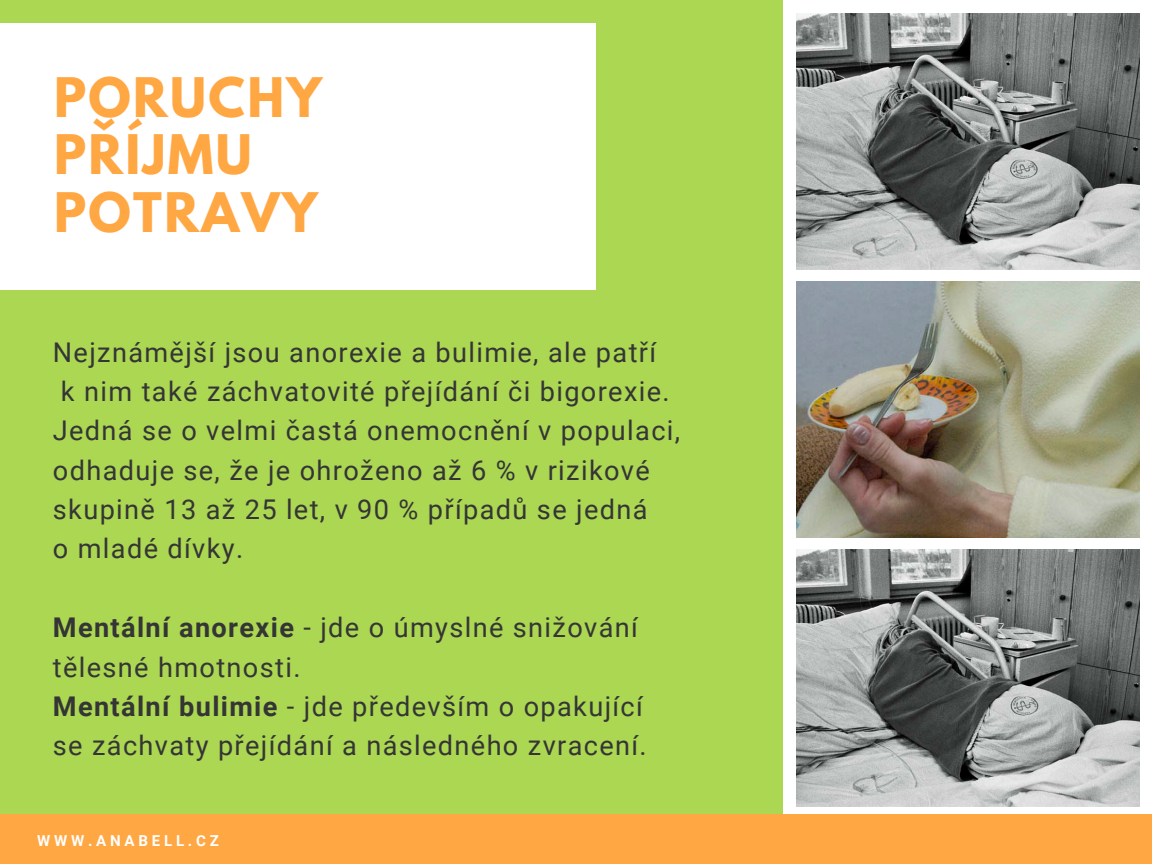
<style>
.page{position:relative;width:1152px;height:864px;background:#fff}
.page>*{position:absolute;margin:0;border:0;box-sizing:border-box;transform-origin:0 0}
.t1{font:700 48.3px/57.3px "League Spartan";letter-spacing:.05em;color:#ffa743}
.t2{font:27.15px/39.3px "Roboto";letter-spacing:.05em;color:#353535}
.t3{font:700 15.15px "Roboto";letter-spacing:.25em;color:#fff}
.s1{font-weight:700}
</style>
<div class="page">
<div style="left:0;top:0;width:783px;height:864px;background:#abd752"></div>
<div style="left:0;top:814px;width:1152px;height:50px;background:#ffa743"></div>
<div style="left:0;top:24px;width:595px;height:266px;background:#fff"></div>
<img style="left:796px;top:14px;width:344px;height:256px">
<img style="left:796px;top:281px;width:344px;height:257px">
<img style="left:796px;top:549px;width:344px;height:258px">
<h1 class="t1" style="left:54px;top:75px;width:270px">PORUCHY<br>PŘÍJMU<br>POTRAVY</h1>
<p class="t2" style="left:53px;top:333px;width:629px">Nejznámější jsou anorexie a bulimie, ale patří<br>k nim také záchvatovité přejídání či bigorexie.<br>Jedná se o velmi častá onemocnění v populaci, odhaduje se, že je ohroženo až 6 % v rizikové skupině 13 až 25 let, v 90 % případů se jedná<br>o mladé dívky.</p>
<p class="t2" style="left:53px;top:608px;width:595px"><span class="s1">Mentální anorexie</span> - jde o úmyslné snižování tělesné hmotnosti.<br><span class="s1">Mentální bulimie</span> - jde především o opakující se záchvaty přejídání a následného zvracení.</p>
<p class="t3" style="left:37px;top:832px;width:183px">WWW.ANABELL.CZ</p>
</div>
